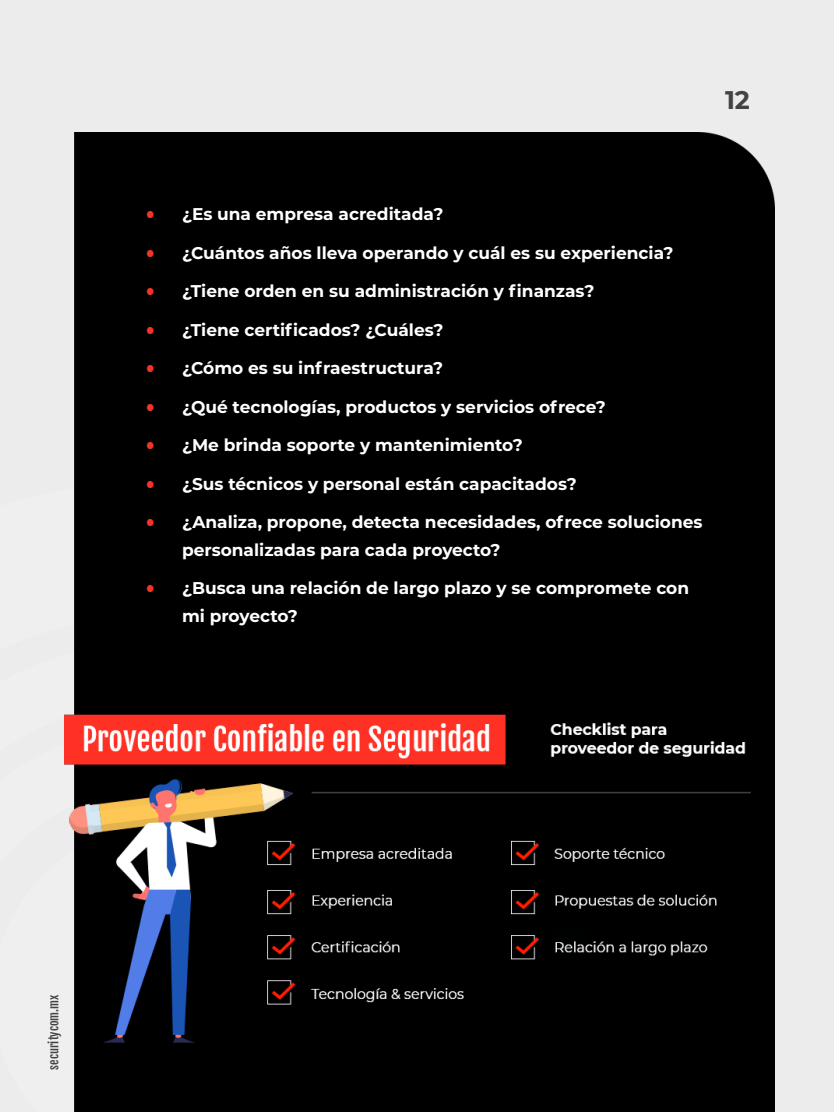
<style>
.page{position:relative;width:834px;height:1112px;background:#ececec}
.page>*{position:absolute;margin:0;border:0;box-sizing:border-box;transform-origin:0 0}
.t1{font:700 25.5px "Montserrat";color:#434343}
.t2{font:700 17px/27.5px "Montserrat";color:#fff}
.t3{font:12px "Fjalla One";color:#434343}
.s1{font-family:"Fjalla One";font-weight:400;font-size:30px;color:#f33429}
</style>
<div class="page">
<img style="left:64px;top:133px;width:711px;height:979px">
<h1 class="t1" style="left:725px;top:81px;width:27px">12</h1>
<p class="t2" style="left:145px;top:200px;width:300px"><span class="s1">•</span> ¿Es una empresa acreditada?</p>
<p class="t2" style="left:145px;top:238px;width:530px"><span class="s1">•</span> ¿Cuántos años lleva operando y cuál es su experiencia?</p>
<p class="t2" style="left:145px;top:277px;width:451px"><span class="s1">•</span> ¿Tiene orden en su administración y finanzas?</p>
<p class="t2" style="left:145px;top:315px;width:300px"><span class="s1">•</span> ¿Tiene certificados? ¿Cuáles?</p>
<p class="t2" style="left:145px;top:354px;width:300px"><span class="s1">•</span> ¿Cómo es su infraestructura?</p>
<p class="t2" style="left:145px;top:392px;width:462px"><span class="s1">•</span> ¿Qué tecnologías, productos y servicios ofrece?</p>
<p class="t2" style="left:145px;top:431px;width:379px"><span class="s1">•</span> ¿Me brinda soporte y mantenimiento?</p>
<p class="t2" style="left:145px;top:469px;width:433px"><span class="s1">•</span> ¿Sus técnicos y personal están capacitados?</p>
<p class="t2" style="left:182px;top:508px;width:522px;text-indent:-37px"><span class="s1">•</span> ¿Analiza, propone, detecta necesidades, ofrece soluciones personalizadas para cada proyecto?</p>
<p class="t2" style="left:182px;top:574px;width:509px;text-indent:-37px"><span class="s1">•</span> ¿Busca una relación de largo plazo y se compromete con mi proyecto?</p>
<p class="t3" style="left:46px;top:1070px;width:76px;rotate:-90deg">securitycom.mx</p>
</div>
